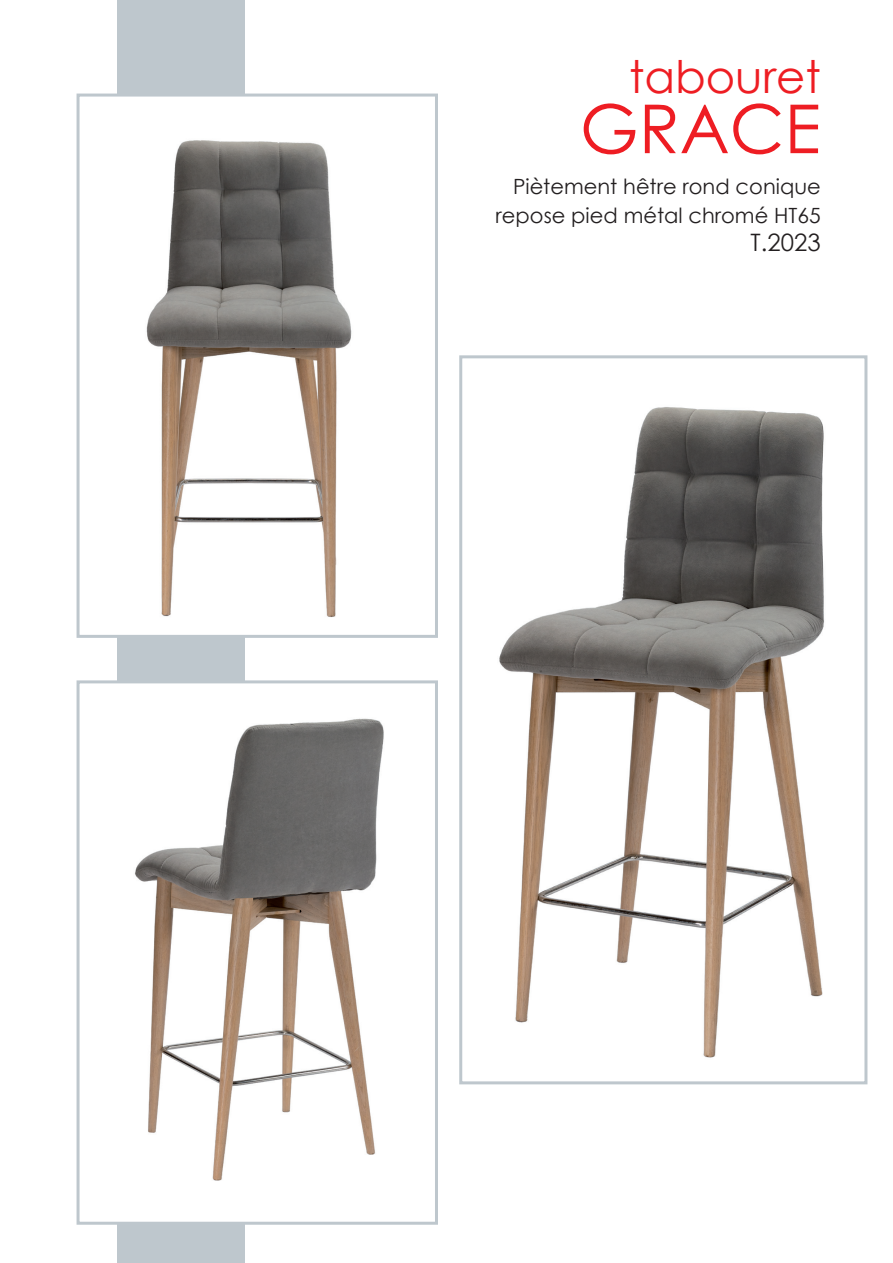
<style>
.page{position:relative;width:893px;height:1263px;background:#fff}
.page>*{position:absolute;margin:0;border:0;box-sizing:border-box;transform-origin:0 0}
.t1{font:67.5px "Century Gothic";color:#ee1d23}
.t2{font:45px "Century Gothic";color:#ee1d23}
.t3{font:24px "Century Gothic";color:#231f20}
.t4{font:21px/28.5px "Century Gothic";color:#231f20;text-align:right}
</style>
<div class="page">
<div style="left:117px;top:0;width:127px;height:1263px;background:#bec7cd"></div>
<div style="left:459px;top:355px;width:408px;height:729px;background:#fff;border:3px solid #bec7cd"></div>
<div style="left:77px;top:680px;width:361px;height:545px;background:#fff;border:3px solid #bec7cd"></div>
<div style="left:77px;top:94px;width:361px;height:544px;background:#fff;border:3px solid #bec7cd"></div>
<img style="left:499px;top:407px;width:325px;height:651px">
<img style="left:146px;top:140px;width:206px;height:477px">
<img style="left:135px;top:718px;width:249px;height:463px">
<h2 class="t2" style="left:629px;top:45px;width:193px">tabouret</h2>
<h1 class="t1" style="left:580px;top:82px;width:242px">GRACE</h1>
<p class="t4" style="left:496px;top:172px;width:327px">Piètement hêtre rond conique repose pied métal chromé HT65</p>
<p class="t3" style="left:751px;top:226px;width:72px">T.2023</p>
</div>
